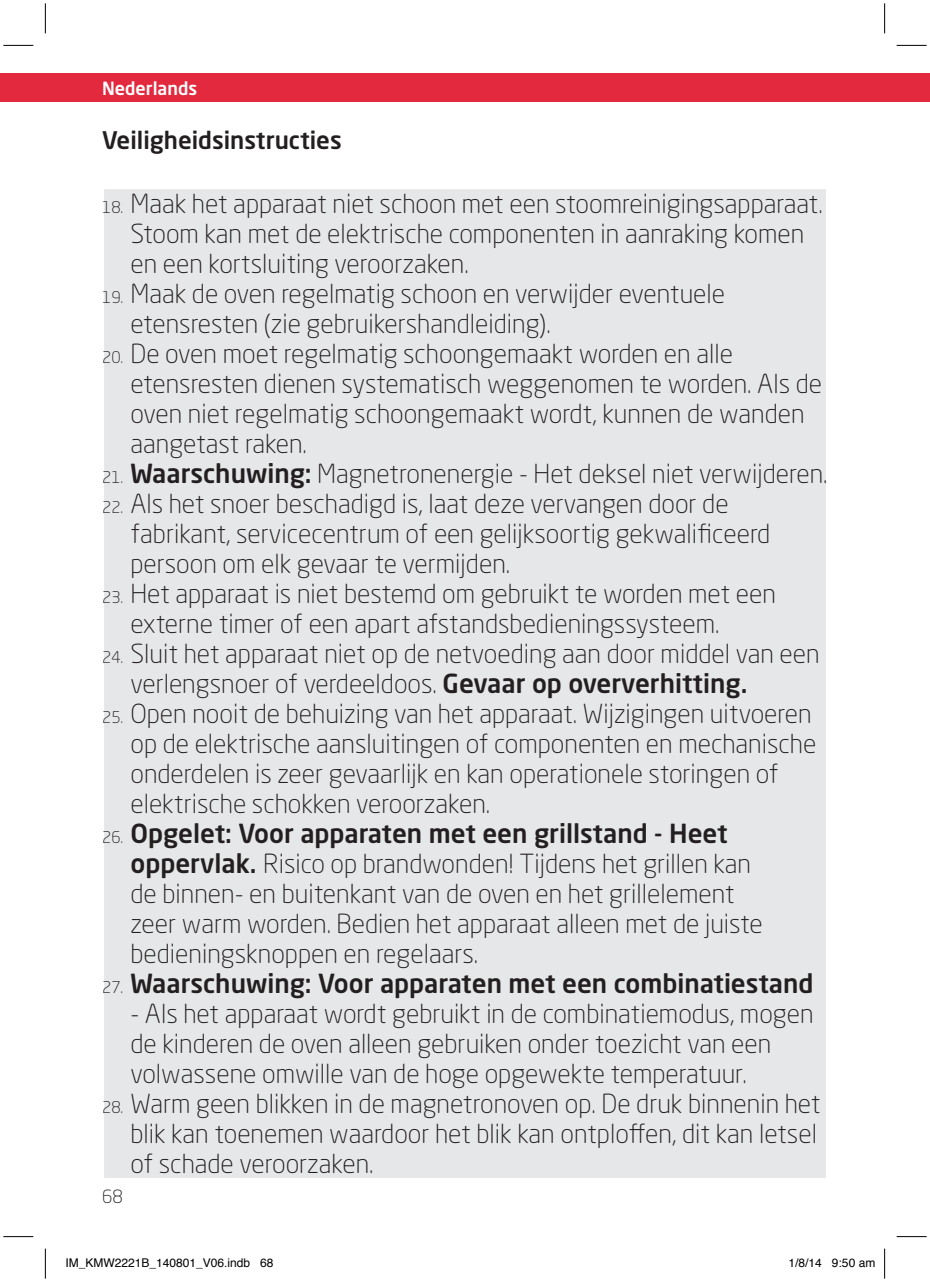
<style>
.page{position:relative;width:930px;height:1282px;background:#fff}
.page>*{position:absolute;margin:0;border:0;box-sizing:border-box;transform-origin:0 0}
.Big_Warnings{font:300 26px/30px "Neo Sans W1 G";color:#231f20}
.Big_Warnings-2{font:500 26px "Neo Sans W1 G";color:#231f20}
.t1{font:500 24px "Neo Sans W1 G";color:#231f20}
.t2{font:500 18px "Neo Sans W1 G";color:#fff}
.t3{font:300 18px "Neo Sans W1 G";color:#231f20}
.t4{font:12px "Helvetica";color:#000}
.s1{font-size:16px}
.s2{font-weight:500}
.s3{font-weight:300;font-size:16px}
</style>
<div class="page">
<div style="left:0;top:74px;width:930px;height:28px;background:#e2293e"></div>
<div style="left:102px;top:187px;width:726px;height:992px;background:#e6e7e9;border:2px solid #fff"></div>
<hr style="left:3px;top:45px;width:30px;height:1px;background:#000">
<hr style="left:896px;top:45px;width:30px;height:1px;background:#000">
<hr style="left:3px;top:1236px;width:30px;height:1px;background:#000">
<hr style="left:896px;top:1236px;width:30px;height:1px;background:#000">
<hr style="left:45px;top:3px;width:1px;height:30px;background:#000">
<hr style="left:45px;top:1248px;width:1px;height:30px;background:#000">
<hr style="left:884px;top:3px;width:1px;height:30px;background:#000">
<hr style="left:884px;top:1248px;width:1px;height:30px;background:#000">
<p class="t2" style="left:102px;top:77px;width:97px">Nederlands</p>
<p class="t1" style="left:102px;top:125px;width:241px">Veiligheidsinstructies</p>
<p class="Big_Warnings" style="left:130px;top:188px;width:694px;text-indent:-28px"><span class="s1">18.</span> Maak het apparaat niet schoon met een stoomreinigingsapparaat.<br>Stoom kan met de elektrische componenten in aanraking komen en een kortsluiting veroorzaken.</p>
<p class="Big_Warnings" style="left:130px;top:278px;width:596px;text-indent:-28px"><span class="s1">19.</span> Maak de oven regelmatig schoon en verwijder eventuele etensresten (zie gebruikershandleiding).</p>
<p class="Big_Warnings" style="left:130px;top:338px;width:693px;text-indent:-28px"><span class="s1">20.</span> De oven moet regelmatig schoongemaakt worden en alle etensresten dienen systematisch weggenomen te worden. Als de oven niet regelmatig schoongemaakt wordt, kunnen de wanden aangetast raken.</p>
<p class="Big_Warnings" style="left:102px;top:458px;width:727px"><span class="s1">21.</span> <span class="s2">Waarschuwing:</span> Magnetronenergie - Het deksel niet verwijderen.</p>
<p class="Big_Warnings" style="left:130px;top:488px;width:641px;text-indent:-28px"><span class="s1">22.</span> Als het snoer beschadigd is, laat deze vervangen door de fabrikant, servicecentrum of een gelijksoortig gekwalificeerd persoon om elk gevaar te vermijden.</p>
<p class="Big_Warnings" style="left:130px;top:578px;width:647px;text-indent:-28px"><span class="s1">23.</span> Het apparaat is niet bestemd om gebruikt te worden met een externe timer of een apart afstandsbedieningssysteem.</p>
<p class="Big_Warnings" style="left:130px;top:638px;width:691px;text-indent:-28px"><span class="s1">24.</span> Sluit het apparaat niet op de netvoeding aan door middel van een verlengsnoer of verdeeldoos. <span class="s2">Gevaar op oververhitting.</span></p>
<p class="Big_Warnings" style="left:130px;top:698px;width:687px;text-indent:-28px"><span class="s1">25.</span> Open nooit de behuizing van het apparaat. Wijzigingen uitvoeren op de elektrische aansluitingen of componenten en mechanische onderdelen is zeer gevaarlijk en kan operationele storingen of elektrische schokken veroorzaken.</p>
<p class="Big_Warnings" style="left:130px;top:818px;width:634px;text-indent:-28px"><span class="s1">26.</span> <span class="s2">Opgelet: Voor apparaten met een grillstand - Heet oppervlak.</span> Risico op brandwonden! Tijdens het grillen kan de binnen- en buitenkant van de oven en het grillelement zeer warm worden. Bedien het apparaat alleen met de juiste bedieningsknoppen en regelaars.</p>
<p class="Big_Warnings-2" style="left:102px;top:967px;width:713px"><span class="s3">27.</span> Waarschuwing: Voor apparaten met een combinatiestand</p>
<p class="Big_Warnings" style="left:130px;top:998px;width:685px">- Als het apparaat wordt gebruikt in de combinatiemodus, mogen de kinderen de oven alleen gebruiken onder toezicht van een volwassene omwille van de hoge opgewekte temperatuur.</p>
<p class="Big_Warnings" style="left:130px;top:1088px;width:692px;text-indent:-28px"><span class="s1">28.</span> Warm geen blikken in de magnetronoven op. De druk binnenin het blik kan toenemen waardoor het blik kan ontploffen, dit kan letsel of schade veroorzaken.</p>
<p class="t3" style="left:102px;top:1185px;width:22px">68</p>
<p class="t4" style="left:65px;top:1252px;width:210px">IM_KMW2221B_140801_V06.indb 68</p>
<p class="t4" style="left:788px;top:1252px;width:88px">1/8/14 9:50 am</p>
</div>
